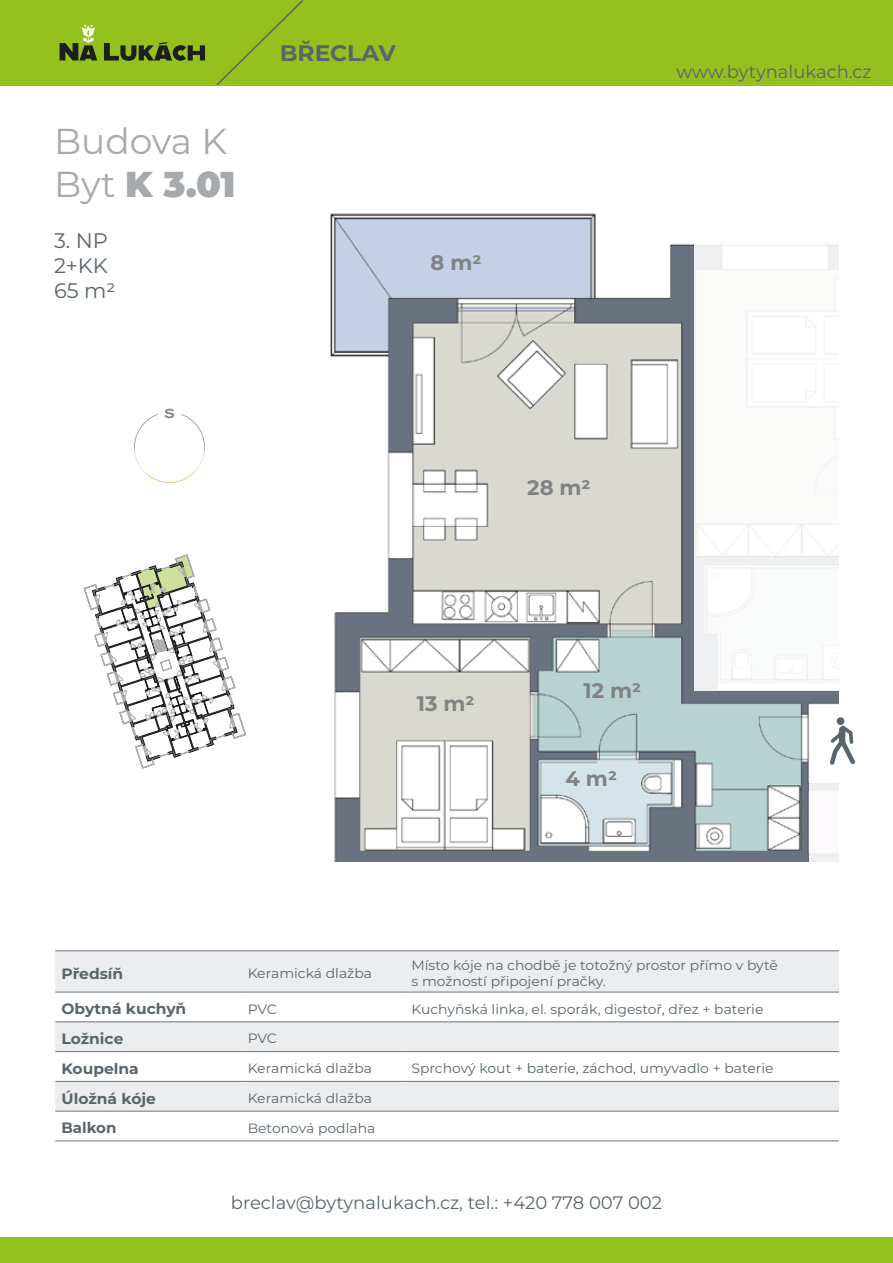
<style>
.page{position:relative;width:893px;height:1263px;background:#fff}
.page>*{position:absolute;margin:0;border:0;box-sizing:border-box;transform-origin:0 0}
.t1{font:36px/43.2px "Montserrat";color:#a6aaad}
.t2{font:700 22.5px "Montserrat";color:#58656a}
.t3{font:700 21px "Montserrat";color:#818282}
.t4{font:21px/25.2px "Montserrat";color:#58656a}
.t5{font:18px "Montserrat";color:#58656a}
.t6{font:700 15px "Montserrat";color:#58656a}
.t7{font:13.5px/16.2px "Montserrat";color:#58656a}
.t8{font:700 13.5px "Ancona Ex";color:#818282}
.s1{font-weight:900}
</style>
<div class="page">
<img style="left:330px;top:213px;width:509px;height:649px">
<svg style="left:830px;top:725px;width:25px;height:40px"></svg>
<div style="left:837px;top:717px;width:7px;height:8px;background:#58656a;border-radius:50%"></div>
<div style="left:694px;top:188px;width:155px;height:503px;background:#fff"></div>
<div style="left:809px;top:779px;width:43px;height:88px;background:#fff"></div>
<svg style="left:84px;top:555px;width:162px;height:213px"></svg>
<img style="left:134px;top:414px;width:71px;height:69px">
<div style="left:158px;top:401px;width:24px;height:24px;background:#fff;border-radius:50%"></div>
<div style="left:0;top:0;width:893px;height:85px;background:#95c11f"></div>
<svg style="left:104px;top:42px;width:101px;height:19px"></svg>
<svg style="left:60px;top:25px;width:37px;height:36px"></svg>
<div style="left:0;top:1237px;width:893px;height:26px;background:#95c11f"></div>
<svg style="left:55px;top:951px;width:784px;height:160px;fill:#ecedee"></svg>
<hr style="left:241px;top:1021px;width:164px;height:1px;background:#6c727f">
<hr style="left:405px;top:1021px;width:434px;height:1px;background:#6c727f">
<hr style="left:241px;top:1051px;width:164px;height:1px;background:#6c727f">
<hr style="left:405px;top:1051px;width:434px;height:1px;background:#6c727f">
<hr style="left:241px;top:1081px;width:164px;height:1px;background:#6c727f">
<hr style="left:405px;top:1081px;width:434px;height:1px;background:#6c727f">
<hr style="left:241px;top:1111px;width:164px;height:1px;background:#6c727f">
<hr style="left:405px;top:1111px;width:434px;height:1px;background:#6c727f">
<hr style="left:55px;top:1021px;width:186px;height:1px;background:#6c727f">
<hr style="left:55px;top:1051px;width:186px;height:1px;background:#6c727f">
<hr style="left:55px;top:1081px;width:186px;height:1px;background:#6c727f">
<hr style="left:55px;top:1111px;width:186px;height:1px;background:#6c727f">
<hr style="left:55px;top:992px;width:186px;height:1px;background:#6c727f">
<hr style="left:241px;top:992px;width:164px;height:1px;background:#6c727f">
<hr style="left:405px;top:992px;width:434px;height:1px;background:#6c727f">
<hr style="left:55px;top:950px;width:186px;height:1px;background:#6c727f">
<hr style="left:241px;top:950px;width:164px;height:1px;background:#6c727f">
<hr style="left:405px;top:950px;width:434px;height:1px;background:#6c727f">
<hr style="left:55px;top:1140px;width:186px;height:1px;background:#6c727f">
<hr style="left:241px;top:1140px;width:164px;height:1px;background:#6c727f">
<hr style="left:405px;top:1140px;width:434px;height:1px;background:#6c727f">
<svg style="left:215px;top:0;width:90px;height:86px"></svg>
<h1 class="t1" style="left:54px;top:118px;width:183px">Budova K<br>Byt <span class="s1">K 3.01</span></h1>
<h3 class="t4" style="left:54px;top:227px;width:63px">3. NP<br>2+KK<br>65 m2</h3>
<p class="t8" style="left:164px;top:404px;width:12px">S</p>
<h2 class="t2" style="left:280px;top:37px;width:117px">BŘECLAV</h2>
<h3 class="t3" style="left:431px;top:248px;width:52px">8 m2</h3>
<h3 class="t3" style="left:527px;top:472px;width:65px">28 m2</h3>
<h3 class="t5" style="left:676px;top:59px;width:197px">www.bytynalukach.cz</h3>
<h3 class="t3" style="left:417px;top:689px;width:59px">13 m2</h3>
<h3 class="t3" style="left:584px;top:675px;width:59px">12 m2</h3>
<h3 class="t3" style="left:566px;top:763px;width:53px">4 m2</h3>
<p class="t6" style="left:61px;top:962px;width:63px">Předsíň</p>
<p class="t7" style="left:248px;top:964px;width:126px">Keramická dlažba</p>
<p class="t7" style="left:411px;top:956px;width:368px">Místo kóje na chodbě je totožný prostor přímo v bytě s možností připojení pračky.</p>
<p class="t6" style="left:61px;top:998px;width:126px">Obytná kuchyň</p>
<p class="t7" style="left:248px;top:1000px;width:31px">PVC</p>
<p class="t7" style="left:411px;top:1000px;width:353px">Kuchyňská linka, el. sporák, digestoř, dřez + baterie</p>
<p class="t6" style="left:61px;top:1028px;width:63px">Ložnice</p>
<p class="t7" style="left:248px;top:1030px;width:31px">PVC</p>
<p class="t6" style="left:61px;top:1057px;width:79px">Koupelna</p>
<p class="t7" style="left:248px;top:1060px;width:126px">Keramická dlažba</p>
<p class="t7" style="left:411px;top:1060px;width:363px">Sprchový kout + baterie, záchod, umyvadlo + baterie</p>
<p class="t6" style="left:61px;top:1087px;width:96px">Úložná kóje</p>
<p class="t7" style="left:248px;top:1089px;width:126px">Keramická dlažba</p>
<p class="t6" style="left:61px;top:1117px;width:56px">Balkon</p>
<p class="t7" style="left:248px;top:1119px;width:129px">Betonová podlaha</p>
<h3 class="t5" style="left:231px;top:1190px;width:433px">breclav@bytynalukach.cz, tel.: +420 778 007 002</h3>
</div>
